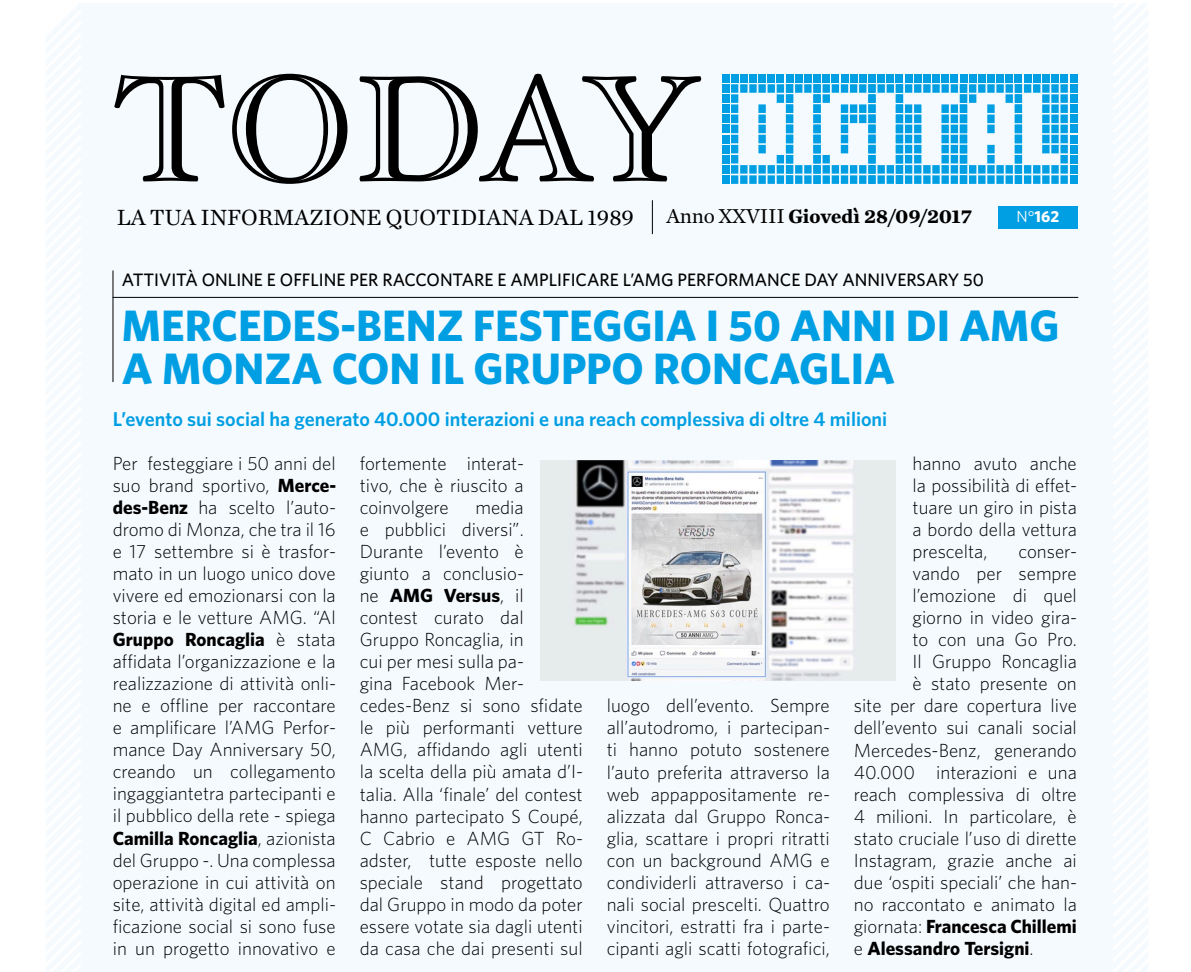
<style>
.page{position:relative;width:1191px;height:972px;background:#fff}
.page>*{position:absolute;margin:0;border:0;box-sizing:border-box;transform-origin:0 0}
.t1{font:700 44px/43px "Whitney";color:#009fe3}
.t2{font:23px "Chronicle Text G1";color:#000}
.t3{font:600 20px "Whitney";color:#009fe3}
.t4{font:700 20px "Chronicle Text G1";color:#000}
.t5{font:300 19px/22px "Whitney";color:#000;text-align:justify}
.t6{font:700 19px "Whitney";color:#000}
.t7{font:500 18px "Whitney";color:#000}
.t8{font:700 16px "Whitney";color:#fff}
.s1{font-weight:400;font-size:21px}
.s2{font-weight:400}
.s3{font-weight:700}
.s4{font-weight:300}
</style>
<div class="page">
<div style="left:998px;top:206px;width:79px;height:22px;background:#009fe3"></div>
<svg style="left:114px;top:74px;width:587px;height:110px;fill:#f5fafe"></svg>
<hr style="left:652px;top:200px;width:1px;height:34px;background:#000">
<svg style="left:731px;top:84px;width:336px;height:100px"></svg>
<div style="left:731px;top:74px;width:7px;height:8px;background:#009fe3"></div>
<div style="left:740px;top:74px;width:7px;height:8px;background:#009fe3"></div>
<div style="left:749px;top:74px;width:7px;height:8px;background:#009fe3"></div>
<div style="left:758px;top:74px;width:8px;height:8px;background:#009fe3"></div>
<div style="left:767px;top:74px;width:8px;height:8px;background:#009fe3"></div>
<div style="left:776px;top:74px;width:8px;height:8px;background:#009fe3"></div>
<div style="left:786px;top:74px;width:7px;height:8px;background:#009fe3"></div>
<div style="left:795px;top:74px;width:7px;height:8px;background:#009fe3"></div>
<div style="left:804px;top:74px;width:7px;height:8px;background:#009fe3"></div>
<div style="left:813px;top:74px;width:7px;height:8px;background:#009fe3"></div>
<div style="left:822px;top:74px;width:8px;height:8px;background:#009fe3"></div>
<div style="left:831px;top:74px;width:8px;height:8px;background:#009fe3"></div>
<div style="left:841px;top:74px;width:7px;height:8px;background:#009fe3"></div>
<div style="left:850px;top:74px;width:7px;height:8px;background:#009fe3"></div>
<div style="left:859px;top:74px;width:7px;height:8px;background:#009fe3"></div>
<div style="left:868px;top:74px;width:7px;height:8px;background:#009fe3"></div>
<div style="left:877px;top:74px;width:8px;height:8px;background:#009fe3"></div>
<div style="left:886px;top:74px;width:8px;height:8px;background:#009fe3"></div>
<div style="left:895px;top:74px;width:8px;height:8px;background:#009fe3"></div>
<div style="left:905px;top:74px;width:7px;height:8px;background:#009fe3"></div>
<div style="left:914px;top:74px;width:7px;height:8px;background:#009fe3"></div>
<div style="left:923px;top:74px;width:7px;height:8px;background:#009fe3"></div>
<div style="left:932px;top:74px;width:7px;height:8px;background:#009fe3"></div>
<div style="left:941px;top:74px;width:7px;height:8px;background:#009fe3"></div>
<div style="left:950px;top:74px;width:8px;height:8px;background:#009fe3"></div>
<div style="left:959px;top:74px;width:8px;height:8px;background:#f5fafe"></div>
<div style="left:960px;top:74px;width:7px;height:8px;background:#009fe3"></div>
<div style="left:969px;top:74px;width:7px;height:8px;background:#009fe3"></div>
<div style="left:978px;top:74px;width:7px;height:8px;background:#009fe3"></div>
<div style="left:987px;top:74px;width:7px;height:8px;background:#009fe3"></div>
<div style="left:996px;top:74px;width:7px;height:8px;background:#009fe3"></div>
<div style="left:1005px;top:74px;width:8px;height:8px;background:#009fe3"></div>
<div style="left:1014px;top:74px;width:8px;height:8px;background:#009fe3"></div>
<div style="left:1024px;top:74px;width:7px;height:8px;background:#009fe3"></div>
<div style="left:1033px;top:74px;width:7px;height:8px;background:#009fe3"></div>
<div style="left:1042px;top:74px;width:7px;height:8px;background:#009fe3"></div>
<div style="left:1051px;top:74px;width:7px;height:8px;background:#009fe3"></div>
<div style="left:1060px;top:74px;width:7px;height:8px;background:#009fe3"></div>
<div style="left:1070px;top:84px;width:7px;height:9px;background:#009fe3"></div>
<div style="left:1070px;top:94px;width:7px;height:9px;background:#009fe3"></div>
<div style="left:1070px;top:104px;width:7px;height:9px;background:#009fe3"></div>
<div style="left:1070px;top:114px;width:7px;height:9px;background:#009fe3"></div>
<div style="left:1070px;top:125px;width:7px;height:8px;background:#009fe3"></div>
<div style="left:1070px;top:135px;width:7px;height:8px;background:#009fe3"></div>
<div style="left:1070px;top:145px;width:7px;height:8px;background:#009fe3"></div>
<div style="left:1070px;top:155px;width:7px;height:8px;background:#009fe3"></div>
<div style="left:1070px;top:165px;width:7px;height:8px;background:#009fe3"></div>
<div style="left:1070px;top:175px;width:7px;height:9px;background:#009fe3"></div>
<div style="left:1070px;top:74px;width:7px;height:8px;background:#009fe3"></div>
<div style="left:722px;top:84px;width:7px;height:9px;background:#009fe3"></div>
<div style="left:722px;top:94px;width:7px;height:9px;background:#009fe3"></div>
<div style="left:722px;top:104px;width:7px;height:9px;background:#009fe3"></div>
<div style="left:722px;top:114px;width:7px;height:9px;background:#009fe3"></div>
<div style="left:722px;top:125px;width:7px;height:8px;background:#009fe3"></div>
<div style="left:722px;top:135px;width:7px;height:8px;background:#009fe3"></div>
<div style="left:722px;top:145px;width:7px;height:8px;background:#009fe3"></div>
<div style="left:722px;top:155px;width:7px;height:8px;background:#009fe3"></div>
<div style="left:722px;top:165px;width:7px;height:8px;background:#009fe3"></div>
<div style="left:722px;top:175px;width:7px;height:9px;background:#009fe3"></div>
<div style="left:722px;top:74px;width:7px;height:8px;background:#009fe3"></div>
<hr style="left:113px;top:270px;width:1px;height:112px;background:#000">
<hr style="left:113px;top:297px;width:965px;height:1px;background:#000">
<img style="left:541px;top:460px;width:354px;height:220px">
<p class="t2" style="left:117px;top:199px;width:519px">LA TUA INFORMAZIONE QUOTIDIANA DAL 1989</p>
<p class="t4" style="left:666px;top:200px;width:307px"><span class="s1">Anno XXVIII</span> Giovedì 28/09/2017</p>
<p class="t8" style="left:1016px;top:207px;width:44px"><span class="s2">N°</span>162</p>
<p class="t7" style="left:122px;top:269px;width:21px">ATTIVIT</p>
<p class="t7" style="left:185px;top:269px;width:175px">À ONLINE E OFFLINE PER</p>
<p class="t7" style="left:382px;top:269px;width:12px">RACC</p>
<p class="t7" style="left:426px;top:269px;width:25px">ONTARE</p>
<p class="t7" style="left:497px;top:269px;width:27px">E AMP</p>
<p class="t7" style="left:549px;top:269px;width:33px">LI FICARE</p>
<p class="t7" style="left:622px;top:269px;width:119px">L’AMG PERFORMANCE</p>
<p class="t7" style="left:804px;top:269px;width:62px">DAY ANNIVERSAR</p>
<p class="t7" style="left:948px;top:269px;width:38px">Y 50</p>
<h1 class="t1" style="left:122px;top:303px;width:939px">Mercedes-Benz festeggia i 50 anni di AMG a Monza con il Gruppo Roncagl</h1>
<h1 class="t1" style="left:850px;top:346px;width:37px">ia</h1>
<p class="t3" style="left:113px;top:407px;width:776px">L’evento sui social ha generato 40.000 interazioni e una reach complessiva di oltre 4 milioni</p>
<p class="t5" style="left:113px;top:452px;width:225px">Per festeggiare i 50 anni del suo brand sportivo, <span class="s3">Merce&shy;des-Benz</span> ha scelto l’auto&shy;dromo di Monza, che tra il 16 e 17 settembre si è trasfor&shy;mato in un luogo unico dove vivere ed emozionarsi con la storia e le vetture AMG. “Al <span class="s3">Gruppo Roncaglia</span> è stata affidata l’organizzazione e la realizzazione di attività onli&shy;ne e offline per raccontare e amplificare l’AMG Perfor&shy;mance Day Anniversary 50, creando un collegamento ingaggiantetra partecipanti e il pubblico della rete - spiega <span class="s3">Camilla Roncaglia</span>, azionista del Gruppo -. Una complessa operazione in cui attività on site, attività digital ed ampli&shy;ficazione social si sono fuse in un progetto innovativo e</p>
<p class="t5" style="left:360px;top:452px;width:166px">fortemente interat&shy;tivo, che è riuscito a coinvolgere</p>
<p class="t5" style="left:360px;top:496px;width:225px;text-align:left;text-indent:116px">media<br>e pubblici diversi”.<br>Durante l’evento è<br>giunto a conclusio-<br>ne <span class="s3">AMG Versus</span>, il contest curato dal<br>Gruppo Roncaglia, in<br>cui per mesi sulla pa-<br>gina Facebook Mer&shy;cedes-Benz si sono sfidate le più performanti vetture<br>AMG, affidando agli utenti la scelta della più amata d’I&shy;talia. Alla ‘finale’ del contest hanno partecipato S Coupé,<br>C Cabrio e AMG GT Ro&shy;adster, tutte esposte nello speciale stand progettato dal Gruppo in modo da poter essere votate sia dagli utenti da casa che dai presenti sul</p>
<p class="t5" style="left:607px;top:694px;width:225px">luogo dell’evento. Sempre all’autodromo, i partecipan&shy;ti hanno potuto sostenere l’auto preferita attraverso la web appappositamente re&shy;alizzata dal Gruppo Ronca&shy;glia, scattare i propri ritratti con un background AMG e condividerli attraverso i ca&shy;nali social prescelti. Quattro vincitori, estratti fra i parte&shy;cipanti agli scatti fotografici,</p>
<p class="t5" style="left:912px;top:452px;width:166px">hanno avuto anche la possibilità di effet&shy;tuare un giro in pista a bordo della vettura prescelta,</p>
<p class="t5" style="left:1018px;top:540px;width:60px">conser-</p>
<p class="t5" style="left:912px;top:562px;width:166px">vando per sempre</p>
<p class="t5" style="left:912px;top:584px;width:166px">l’emozione di quel</p>
<p class="t5" style="left:912px;top:606px;width:166px">giorno in video gira-</p>
<p class="t5" style="left:912px;top:628px;width:166px">to con una Go Pro.</p>
<p class="t5" style="left:912px;top:650px;width:166px">Il Gruppo Roncaglia</p>
<p class="t5" style="left:912px;top:672px;width:166px">è stato presente on</p>
<p class="t5" style="left:853px;top:694px;width:224px">site per dare copertura live</p>
<p class="t5" style="left:853px;top:716px;width:224px">dell’evento sui canali social</p>
<p class="t5" style="left:853px;top:738px;width:224px">Mercedes-Benz, generando</p>
<p class="t5" style="left:853px;top:760px;width:224px">40.000 interazioni e una</p>
<p class="t5" style="left:853px;top:782px;width:224px">reach complessiva di oltre</p>
<p class="t5" style="left:853px;top:804px;width:224px">4 milioni. In particolare, è</p>
<p class="t5" style="left:853px;top:826px;width:224px">stato cruciale l’uso di dirette</p>
<p class="t5" style="left:853px;top:848px;width:224px">Instagram, grazie anche ai</p>
<p class="t5" style="left:853px;top:870px;width:225px">due ‘ospiti speciali’ che han-</p>
<p class="t5" style="left:853px;top:892px;width:224px">no raccontato e animato la</p>
<p class="t6" style="left:853px;top:914px;width:224px"><span class="s4">giornata:</span> Francesca Chillemi</p>
<p class="t6" style="left:853px;top:936px;width:181px"><span class="s4">e</span> Alessandro Tersigni<span class="s4">.</span></p>
</div>
